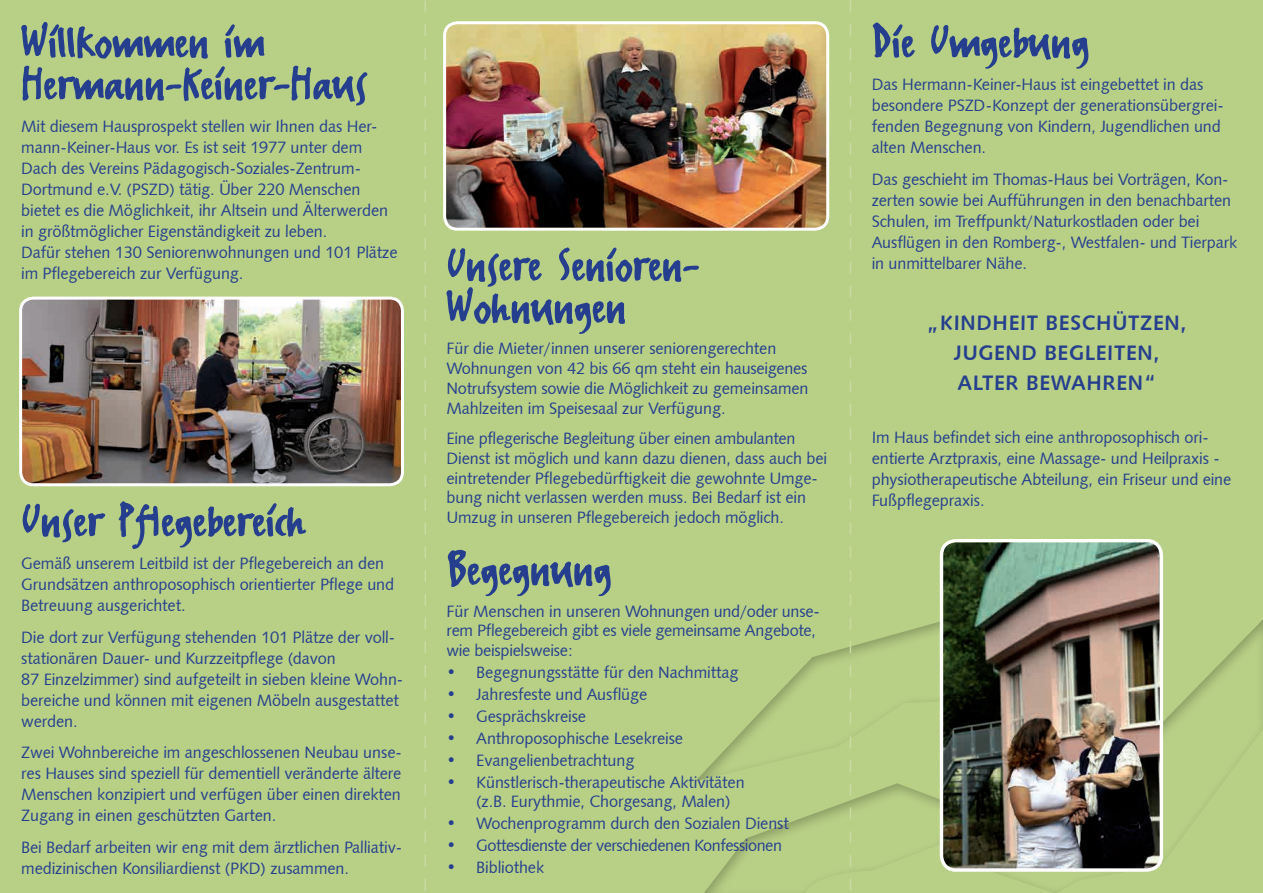
<style>
.page{position:relative;width:1263px;height:893px;background:#b8d086}
.page>*{position:absolute;margin:0;border:0;box-sizing:border-box;transform-origin:0 0}
.t1{font:54px "Erikrighthand";color:#253f8e}
.t2{font:21px "Humanist 531 BT Bold A";letter-spacing:.03em;color:#253f8e}
.t3{font:16.5px/21px "Humanist 531 BT Roman A";letter-spacing:-.01em;color:#253f8e}
.t4{font:16.5px "Humanist 531 BT Roman A";letter-spacing:-.03em;color:#253f8e}
</style>
<div class="page">
<img style="left:944px;top:543px;width:215px;height:325px">
<div style="left:940px;top:539px;width:223px;height:333px;border:3px solid #fff;border-radius:14px"></div>
<img style="left:23px;top:298px;width:377px;height:187px">
<div style="left:19px;top:297px;width:385px;height:189px;border:3px solid #fff;border-radius:13px"></div>
<img style="left:447px;top:25px;width:378px;height:202px">
<div style="left:443px;top:21px;width:386px;height:210px;border:3px solid #fff;border-radius:13px"></div>
<svg style="left:850px;top:0;width:1px;height:891px"></svg>
<svg style="left:424px;top:0;width:2px;height:891px"></svg>
<p class="t1" style="left:21px;top:11px;width:245px">Willkommen im</p>
<p class="t1" style="left:21px;top:53px;width:347px">Hermann-Keiner-Haus</p>
<p class="t3" style="left:21px;top:116px;width:368px">Mit diesem Hausprospekt stellen wir Ihnen das Her&shy;mann-Keiner-Haus vor. Es ist seit 1977 unter dem Dach des Vereins Pädagogisch-Soziales-Zentrum-Dortmund e.V. (PSZD) tätig. Über 220 Menschen bietet es die Möglichkeit, ihr Altsein und Älterwerden in größtmöglicher Eigenständigkeit zu leben.</p>
<p class="t3" style="left:21px;top:242px;width:378px">Dafür stehen 130 Seniorenwohnungen und 101 Plätze im Pflegebereich zur Verfügung.</p>
<p class="t1" style="left:21px;top:489px;width:286px">Unser Pflegebereich</p>
<p class="t3" style="left:21px;top:552px;width:374px">Gemäß unserem Leitbild ist der Pflegebereich an den<br>Grundsätzen anthroposophisch orientierter Pflege und<br>Betreuung ausgerichtet.</p>
<p class="t3" style="left:21px;top:626px;width:383px">Die dort zur Verfügung stehenden 101 Plätze der voll&shy;stationären Dauer- und Kurzzeitpflege (davon<br>87 Einzelzimmer) sind aufgeteilt in sieben kleine Wohn&shy;bereiche und können mit eigenen Möbeln ausgestattet werden.</p>
<p class="t3" style="left:21px;top:741px;width:382px;text-align:justify">Zwei Wohnbereiche im angeschlossenen Neubau unse&shy;res Hauses sind speziell für dementiell veränderte ältere Menschen konzipiert und verfügen über einen direkten Zugang in einen geschützten Garten.</p>
<p class="t3" style="left:21px;top:836px;width:382px">Bei Bedarf arbeiten wir eng mit dem ärztlichen Palliativ&shy;medizinischen Konsiliardienst (PKD) zusammen.</p>
<p class="t1" style="left:446px;top:234px;width:254px">Unsere Senioren-</p>
<p class="t1" style="left:446px;top:276px;width:181px">Wohnungen</p>
<p class="t3" style="left:446px;top:338px;width:331px">Für die Mieter/innen unserer seniorengerechten</p>
<p class="t3" style="left:446px;top:358px;width:364px;line-height:19.8px;text-align:justify">Wohnungen von 42 bis 66 qm steht ein hauseigenes Notrufsystem sowie die Möglichkeit zu gemeinsamen Mahlzeiten im Speisesaal zur Verfügung.</p>
<p class="t3" style="left:446px;top:427px;width:351px">Eine pflegerische Begleitung über einen ambulanten</p>
<p class="t3" style="left:446px;top:448px;width:382px;line-height:19.8px">Dienst ist möglich und kann dazu dienen, dass auch bei eintretender Pflegebedürftigkeit die gewohnte Umge&shy;bung nicht verlassen werden muss. Bei Bedarf ist ein Umzug in unseren Pflegebereich jedoch möglich.</p>
<p class="t1" style="left:446px;top:538px;width:166px">Begegnung</p>
<p class="t3" style="left:446px;top:600px;width:375px;line-height:19.8px">Für Menschen in unseren Wohnungen und/oder unse&shy;rem Pflegebereich gibt es viele gemeinsame Angebote, wie beispielsweise:</p>
<p class="t3" style="left:446px;top:661px;width:293px">• Begegnungsstätte für den Nachmittag</p>
<p class="t3" style="left:446px;top:683px;width:202px">• Jahresfeste und Ausflüge</p>
<p class="t3" style="left:446px;top:705px;width:141px">• Gesprächskreise</p>
<p class="t3" style="left:446px;top:727px;width:238px">• Anthroposophische Lesekreise</p>
<p class="t3" style="left:446px;top:749px;width:189px">• Evangelienbetrachtung</p>
<p class="t3" style="left:446px;top:771px;width:300px">• Künstlerisch-therapeutische Aktivitäten</p>
<p class="t3" style="left:476px;top:791px;width:256px">(z.B. Eurythmie, Chorgesang, Malen)</p>
<p class="t3" style="left:446px;top:813px;width:344px">• Wochenprogramm durch den Sozialen Dienst</p>
<p class="t4" style="left:446px;top:835px;width:337px">• Gottesdienste der verschiedenen Konfessionen</p>
<p class="t3" style="left:446px;top:857px;width:99px">• Bibliothek</p>
<p class="t1" style="left:872px;top:11px;width:219px">Die Umgebung</p>
<p class="t3" style="left:872px;top:74px;width:353px">Das Hermann-Keiner-Haus ist eingebettet in das besondere PSZD-Konzept der generationsübergrei&shy;fenden Begegnung von Kindern, Jugendlichen und alten Menschen.</p>
<p class="t3" style="left:872px;top:168px;width:367px">Das geschieht im Thomas-Haus bei Vorträgen, Kon&shy;zerten sowie bei Aufführungen in den benachbarten Schulen, im Treffpunkt/Naturkostladen oder bei Ausflügen in den Romberg-, Westfalen- und Tierpark in unmittelbarer Nähe.</p>
<p class="t2" style="left:927px;top:310px;width:261px">„KINDHEIT BESCHÜTZEN,</p>
<p class="t2" style="left:954px;top:340px;width:207px">JUGEND BEGLEITEN,</p>
<p class="t2" style="left:957px;top:370px;width:200px">ALTER BEWAHREN“</p>
<p class="t3" style="left:872px;top:426px;width:361px">Im Haus befindet sich eine anthroposophisch ori&shy;entierte Arztpraxis, eine Massage- und Heilpraxis - physiotherapeutische Abteilung, ein Friseur und eine Fußpflegepraxis.</p>
</div>
